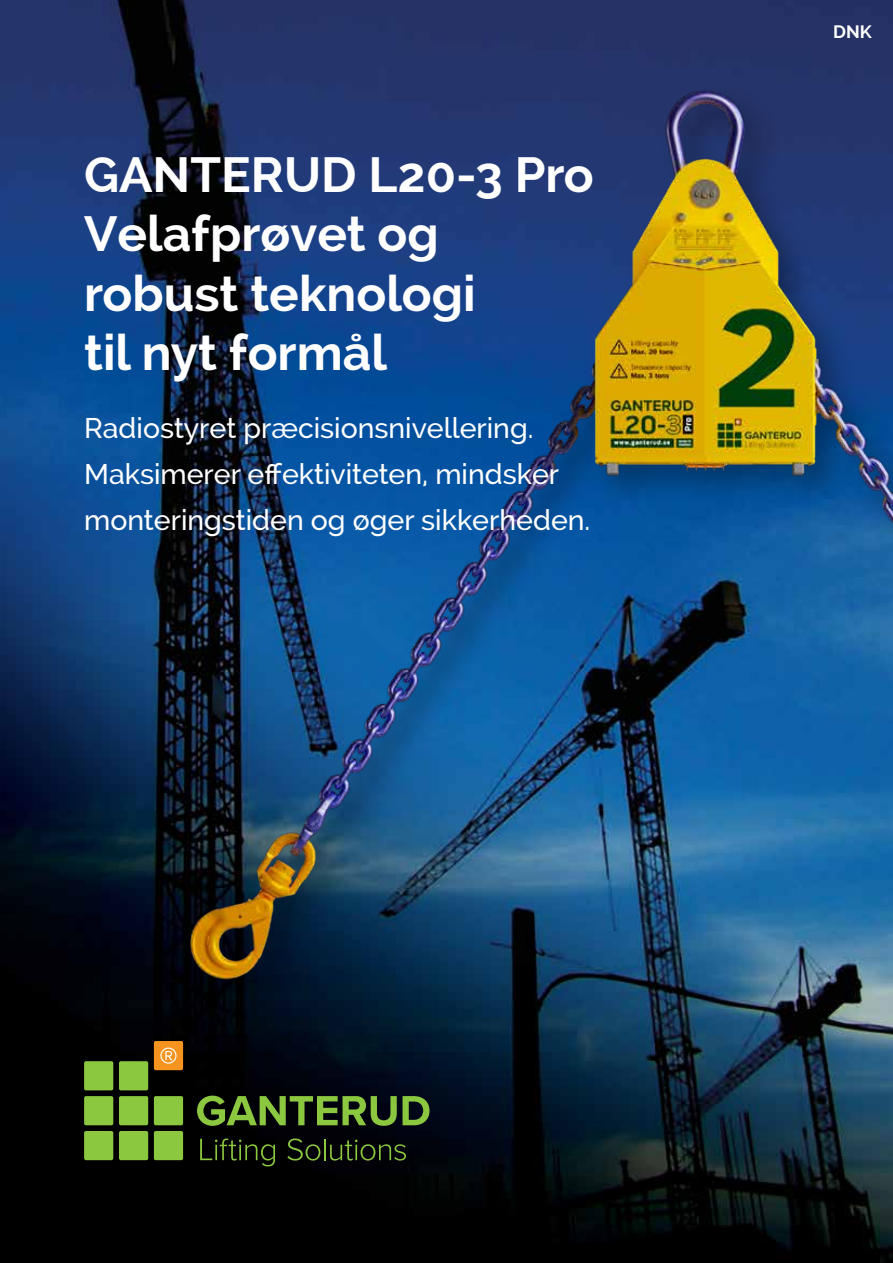
<style>
.page{position:relative;width:893px;height:1263px;background:#fff}
.page>*{position:absolute;margin:0;border:0;box-sizing:border-box;transform-origin:0 0}
.t1{font:700 49.5px/59.4px "Raleway";color:#fff}
.t2{font:500 28.5px/46.2px "Raleway";color:#fff}
.t3{font:700 18px "Raleway";color:#fff}
</style>
<div class="page">
<img style="left:0;top:0;width:893px;height:1263px">
<img style="left:145px;top:39px;width:748px;height:1065px">
<div style="left:154px;top:1131px;width:29px;height:29px;background:#8cc740;border-radius:2px"></div>
<div style="left:154px;top:1041px;width:29px;height:29px;background:#f7941f;border-radius:2px"></div>
<div style="left:154px;top:1096px;width:29px;height:29px;background:#8cc740;border-radius:2px"></div>
<div style="left:119px;top:1061px;width:29px;height:29px;background:#8cc740;border-radius:2px"></div>
<div style="left:84px;top:1061px;width:29px;height:29px;background:#8cc740;border-radius:2px"></div>
<div style="left:84px;top:1131px;width:29px;height:29px;background:#8cc740;border-radius:2px"></div>
<div style="left:119px;top:1131px;width:29px;height:29px;background:#8cc740;border-radius:2px"></div>
<div style="left:84px;top:1096px;width:29px;height:29px;background:#8cc740;border-radius:2px"></div>
<div style="left:119px;top:1096px;width:29px;height:29px;background:#8cc740;border-radius:2px"></div>
<svg style="left:160px;top:1047px;width:17px;height:17px"></svg>
<svg style="left:197px;top:1095px;width:200px;height:31px;background:#425f22"></svg>
<svg style="left:403px;top:1096px;width:27px;height:29px"></svg>
<svg style="left:200px;top:1138px;width:75px;height:28px;background:#19230b"></svg>
<svg style="left:287px;top:1138px;width:33px;height:22px"></svg>
<hr style="left:324px;top:1139px;width:2px;height:21px;background:#8cc740">
<svg style="left:330px;top:1139px;width:76px;height:21px;background:#1d2a13"></svg>
<h1 class="t1" style="left:84px;top:145px;width:511px">GANTERUD L20-3 Pro<br>Velafprøvet og robust teknologi<br>til nyt formål</h1>
<p class="t2" style="left:84px;top:405px;width:508px">Radiostyret præcisionsnivellering.<br>Maksimerer effektiviteten, mindsker monteringstiden og øger sikkerheden.</p>
<p class="t3" style="left:833px;top:22px;width:40px">DNK</p>
</div>
